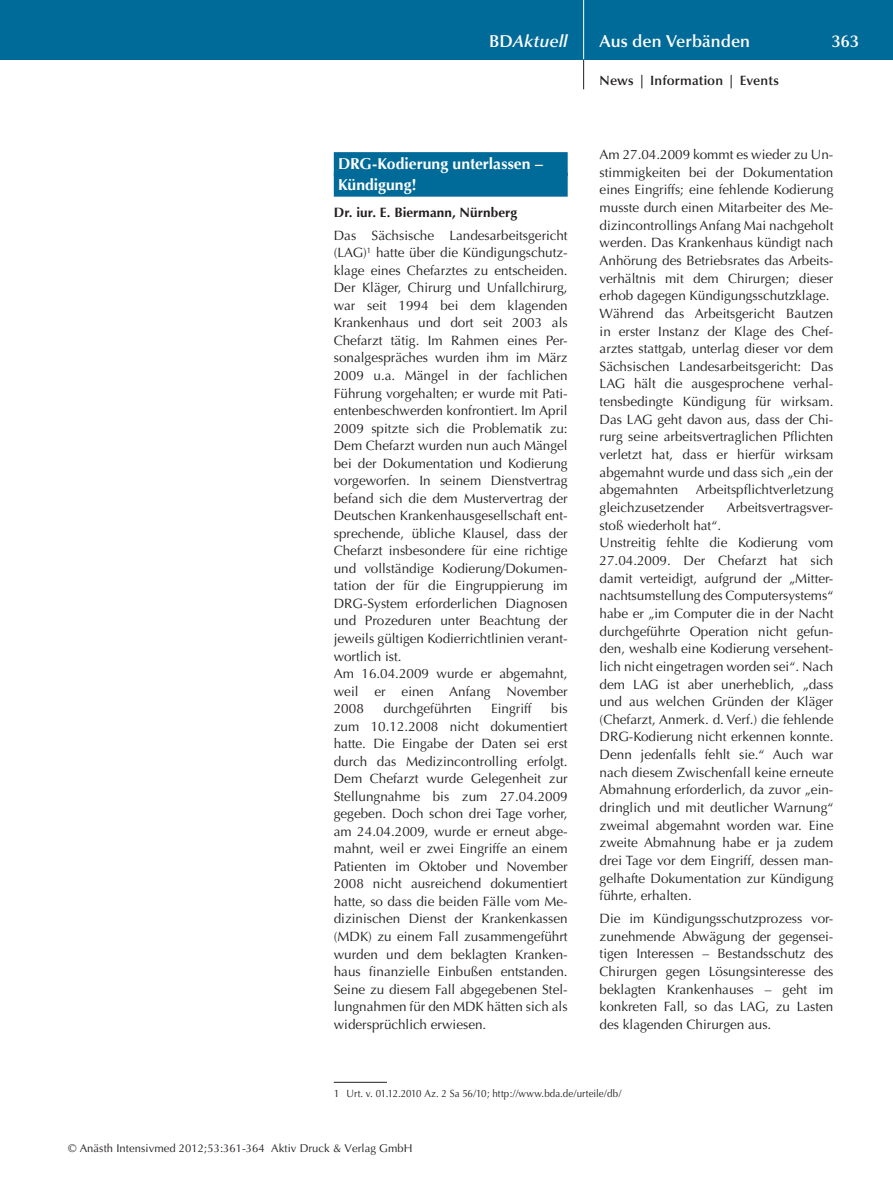
<style>
.page{position:relative;width:893px;height:1191px;background:#fff}
.page>*{position:absolute;margin:0;border:0;box-sizing:border-box;transform-origin:0 0}
.t1{font:600 17.25px "Optima";color:#fff}
.t2{font:italic 600 17.25px "Optima";letter-spacing:.005em;color:#fff}
.t3{font:700 15.75px/20.5px "Optima";color:#fff}
.t4{font:13.5px/17.7px "Optima";color:#231f20}
.t5{font:700 13.5px "Optima";letter-spacing:.005em;color:#231f20}
.t6{font:600 13.5px "Optima";letter-spacing:.01em;color:#231f20}
.t7{font:11.25px "Optima";letter-spacing:.005em;color:#231f20}
.t8{font:10.5px "Optima";color:#231f20}
.s1{font-style:normal}
</style>
<div class="page">
<div style="left:0;top:0;width:893px;height:60px;background:#006b98"></div>
<hr style="left:583px;top:0;width:1px;height:60px;background:#fff">
<svg style="left:583px;top:60px;width:1px;height:29px"></svg>
<div style="left:334px;top:152px;width:234px;height:24px;background:#006b98"></div>
<div style="left:334px;top:173px;width:234px;height:24px;background:#006b98"></div>
<hr style="left:334px;top:1082px;width:53px;height:1px;background:#231f20">
<p class="t2" style="left:489px;top:31px;width:80px"><span class="s1">BD</span>Aktuell</p>
<p class="t1" style="left:600px;top:31px;width:152px">Aus den Verbänden</p>
<p class="t1" style="left:832px;top:31px;width:29px">363</p>
<p class="t6" style="left:600px;top:73px;width:181px">News | Information | Events</p>
<p class="t3" style="left:338px;top:154px;width:206px">DRG-Kodierung unterlassen –<br>Kündigung!</p>
<p class="t5" style="left:334px;top:205px;width:185px">Dr. iur. E. Biermann, Nürnberg</p>
<p class="t4" style="left:334px;top:227px;width:235px">Das Sächsische Landesarbeitsgericht (LAG)<sup>1</sup> hatte über die Kündigungschutz&shy;klage eines Chefarztes zu entscheiden.<br>Der Kläger, Chirurg und Unfallchirurg, war seit 1994 bei dem klagenden Krankenhaus und dort seit 2003 als Chefarzt tätig. Im Rahmen eines Per&shy;sonalgespräches wurden ihm im März 2009 u.a. Mängel in der fachlichen Führung vorgehalten; er wurde mit Pati&shy;entenbeschwerden konfrontiert. Im April 2009 spitzte sich die Problematik zu:<br>Dem Chefarzt wurden nun auch Mängel bei der Dokumentation und Kodierung vorgeworfen. In seinem Dienstvertrag befand sich die dem Mustervertrag der Deutschen Krankenhausgesellschaft ent&shy;sprechende, übliche Klausel, dass der Chefarzt insbesondere für eine richtige und vollständige Kodierung/Dokumen&shy;tation der für die Eingruppierung im DRG-System erforderlichen Diagnosen und Prozeduren unter Beachtung der jeweils gültigen Kodierrichtlinien verant&shy;wortlich ist.<br>Am 16.04.2009 wurde er abgemahnt, weil er einen Anfang November 2008</p>
<p class="t4" style="left:383px;top:700px;width:90px">durchgeführten</p>
<p class="t4" style="left:491px;top:700px;width:42px">Eingriff</p>
<p class="t4" style="left:334px;top:700px;width:235px;text-align:justify;text-indent:217px">bis zum 10.12.2008 nicht dokumentiert hatte. Die Eingabe der Daten sei erst durch das Medizincontrolling erfolgt.<br>Dem Chefarzt wurde Gelegenheit zur Stellungnahme bis zum 27.04.2009 gegeben. Doch schon drei Tage vorher, am 24.04.2009, wurde er erneut abge&shy;mahnt, weil er zwei Eingriffe an einem Patienten im Oktober und November 2008 nicht ausreichend dokumentiert hatte, so dass die beiden Fälle vom Me&shy;dizinischen Dienst der Krankenkassen (MDK) zu einem Fall zusammengeführt wurden und dem beklagten Kranken&shy;haus finanzielle Einbußen entstanden.<br>Seine zu diesem Fall abgegebenen Stel&shy;lungnahmen für den MDK hätten sich als widersprüchlich erwiesen.</p>
<p class="t4" style="left:600px;top:146px;width:235px">Am 27.04.2009 kommt es wieder zu Un&shy;stimmigkeiten bei der Dokumentation eines Eingriffs; eine fehlende Kodierung musste durch einen Mitarbeiter des Me&shy;dizincontrollings Anfang Mai nachgeholt werden. Das Krankenhaus kündigt nach Anhörung des Betriebsrates das Arbeits&shy;verhältnis mit dem Chirurgen; dieser erhob dagegen Kündigungsschutzklage.<br>Während das Arbeitsgericht Bautzen in erster Instanz der Klage des Chef&shy;arztes stattgab, unterlag dieser vor dem Sächsischen Landesarbeitsgericht: Das LAG hält die ausgesprochene verhal&shy;tensbedingte Kündigung für wirksam.<br>Das LAG geht davon aus, dass der Chi&shy;rurg seine arbeitsvertraglichen Pflichten verletzt hat, dass er hierfür wirksam abgemahnt wurde und dass sich „ein der abgemahnten</p>
<p class="t4" style="left:600px;top:481px;width:235px;text-indent:96px">Arbeitspflichtverletzung gleichzusetzender</p>
<p class="t4" style="left:727px;top:499px;width:108px">Arbeitsvertragsver-</p>
<p class="t4" style="left:600px;top:516px;width:235px">stoß wiederholt hat“.<br>Unstreitig fehlte die Kodierung vom 27.04.2009. Der Chefarzt hat sich damit verteidigt, aufgrund der „Mitter&shy;nachtsumstellung des Computersystems“ habe er „im Computer die in der Nacht durchgeführte Operation nicht gefun&shy;den, weshalb eine Kodierung versehent&shy;lich nicht eingetragen worden sei“. Nach dem LAG ist aber unerheblich, „dass und aus welchen Gründen der Kläger (Chefarzt, Anmerk. d. Verf.) die fehlende DRG-Kodierung nicht erkennen konnte.<br>Denn jedenfalls fehlt sie.“ Auch war nach diesem Zwischenfall keine erneute Abmahnung erforderlich, da zuvor „ein&shy;dringlich und mit deutlicher Warnung“ zweimal abgemahnt worden war. Eine zweite Abmahnung habe er ja zudem drei Tage vor dem Eingriff, dessen man&shy;gelhafte Dokumentation zur Kündigung führte, erhalten.</p>
<p class="t4" style="left:600px;top:910px;width:235px;text-align:justify">Die im Kündigungsschutzprozess vor&shy;zunehmende Abwägung der gegensei&shy;tigen Interessen – Bestandsschutz des Chirurgen gegen Lösungsinteresse des beklagten Krankenhauses – geht im konkreten Fall, so das LAG, zu Lasten des klagenden Chirurgen aus.</p>
<p class="t8" style="left:334px;top:1087px;width:289px">1 Urt. v. 01.12.2010 Az. 2 Sa 56/10; http://www.bda.de/urteile/db/</p>
<p class="t7" style="left:68px;top:1142px;width:346px">© Anästh Intensivmed 2012;53:361-364 Aktiv Druck &amp; Verlag GmbH</p>
</div>
